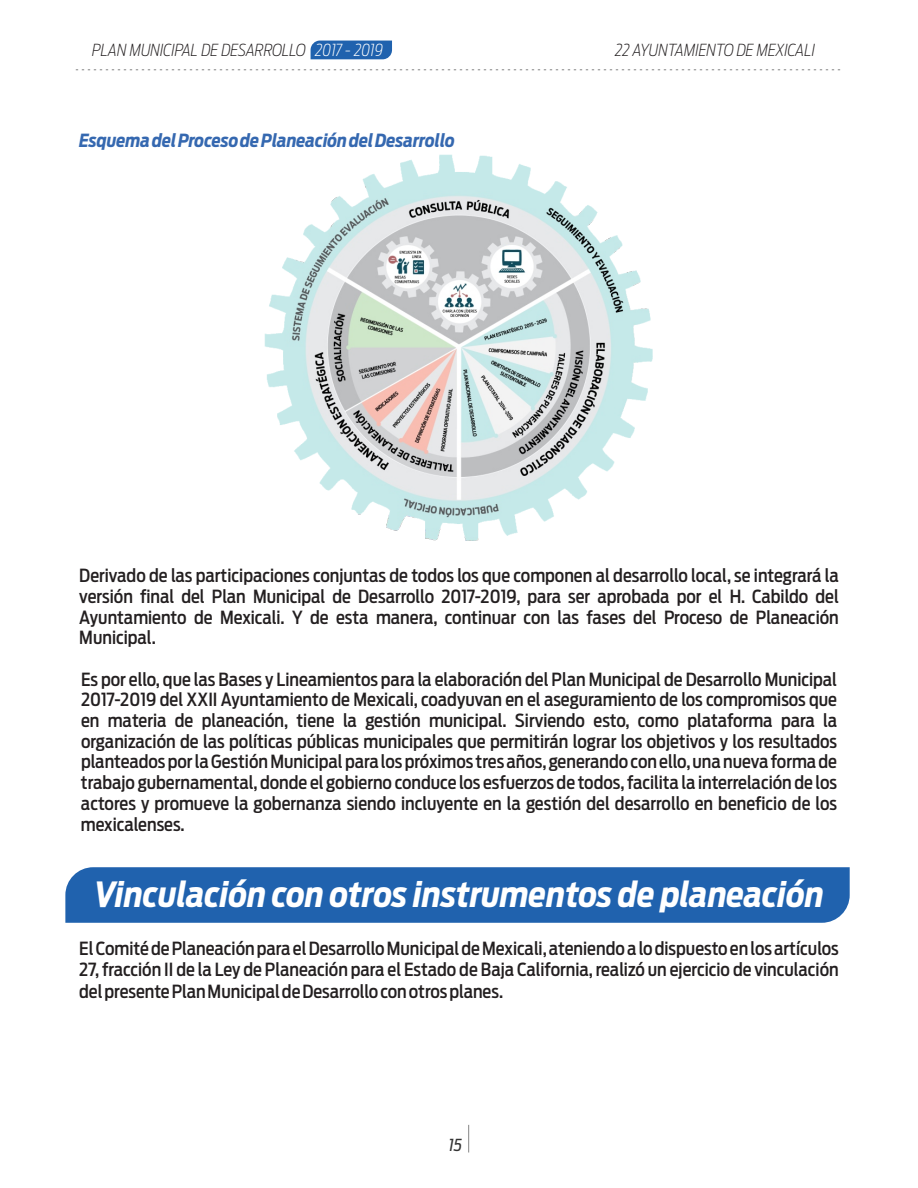
<style>
.page{position:relative;width:918px;height:1188px;background:#fff}
.page>*{position:absolute;margin:0;border:0;box-sizing:border-box;transform-origin:0 0}
.t1{font:italic 700 34.5px "Antenna Cond";color:#fff}
.t2{font:500 18px/20.7px "Antenna Cond";color:#231f20;text-align:justify}
.t3{font:italic 700 18px "Antenna Cond";color:#3568b0}
.t4{font:italic 200 16.5px "Antenna Cond";color:#231f20}
.t5{font:italic 16.5px "Antenna Cond";color:#333}
.s1{color:#fff}
</style>
<div class="page">
<div style="left:65px;top:867px;width:785px;height:56px;background:#2062ae"></div>
<svg style="left:311px;top:41px;width:81px;height:18px"></svg>
<svg style="left:76px;top:69px;width:765px;height:1px"></svg>
<svg style="left:468px;top:1125px;width:1px;height:27px"></svg>
<img style="left:264px;top:154px;width:389px;height:387px">
<p class="t4" style="left:92px;top:43px;width:292px">PLAN MUNICIPAL DE DESARROLLO <span class="s1">2017 - 2019</span></p>
<p class="t4" style="left:615px;top:43px;width:202px">22 AYUNTAMIENTO DE MEXICALI</p>
<p class="t3" style="left:79px;top:133px;width:377px">Esquema del Proceso de Planeación del Desarrollo</p>
<p class="t2" style="left:79px;top:566px;width:761px">Derivado de las participaciones conjuntas de todos los que componen al desarrollo local, se integrará la versión final del Plan Municipal de Desarrollo 2017-2019, para ser aprobada por el H. Cabildo del Ayuntamiento de Mexicali. Y de esta manera, continuar con las fases del Proceso de Planeación Municipal.</p>
<p class="t2" style="left:81px;top:670px;width:758px">Es por ello, que las Bases y Lineamientos para la elaboración del Plan Municipal de Desarrollo Municipal 2017-2019 del XXII Ayuntamiento de Mexicali, coadyuvan en el aseguramiento de los compromisos que en materia de planeación, tiene la gestión municipal. Sirviendo esto, como plataforma para la organización de las políticas públicas municipales que permitirán lograr los objetivos y los resultados planteados por la Gestión Municipal para los próximos tres años,generando con ello,una nueva forma de trabajo gubernamental,donde el gobierno conduce los esfuerzos de todos,facilita la interrelación de los actores y promueve la gobernanza siendo incluyente en la gestión del desarrollo en beneficio de los mexicalenses.</p>
<h1 class="t1" style="left:94px;top:880px;width:731px">Vinculación con otros instrumentos de planeación</h1>
<p class="t2" style="left:79px;top:938px;width:761px;line-height:21.6px">El Comité de Planeación para el Desarrollo Municipal de Mexicali,ateniendo a lo dispuesto en los artículos 27,fracción II de la Ley de Planeación para el Estado de Baja California,realizó un ejercicio de vinculación del presente Plan Municipal de Desarrollo con otros planes.</p>
<p class="t5" style="left:449px;top:1137px;width:15px">15</p>
</div>
